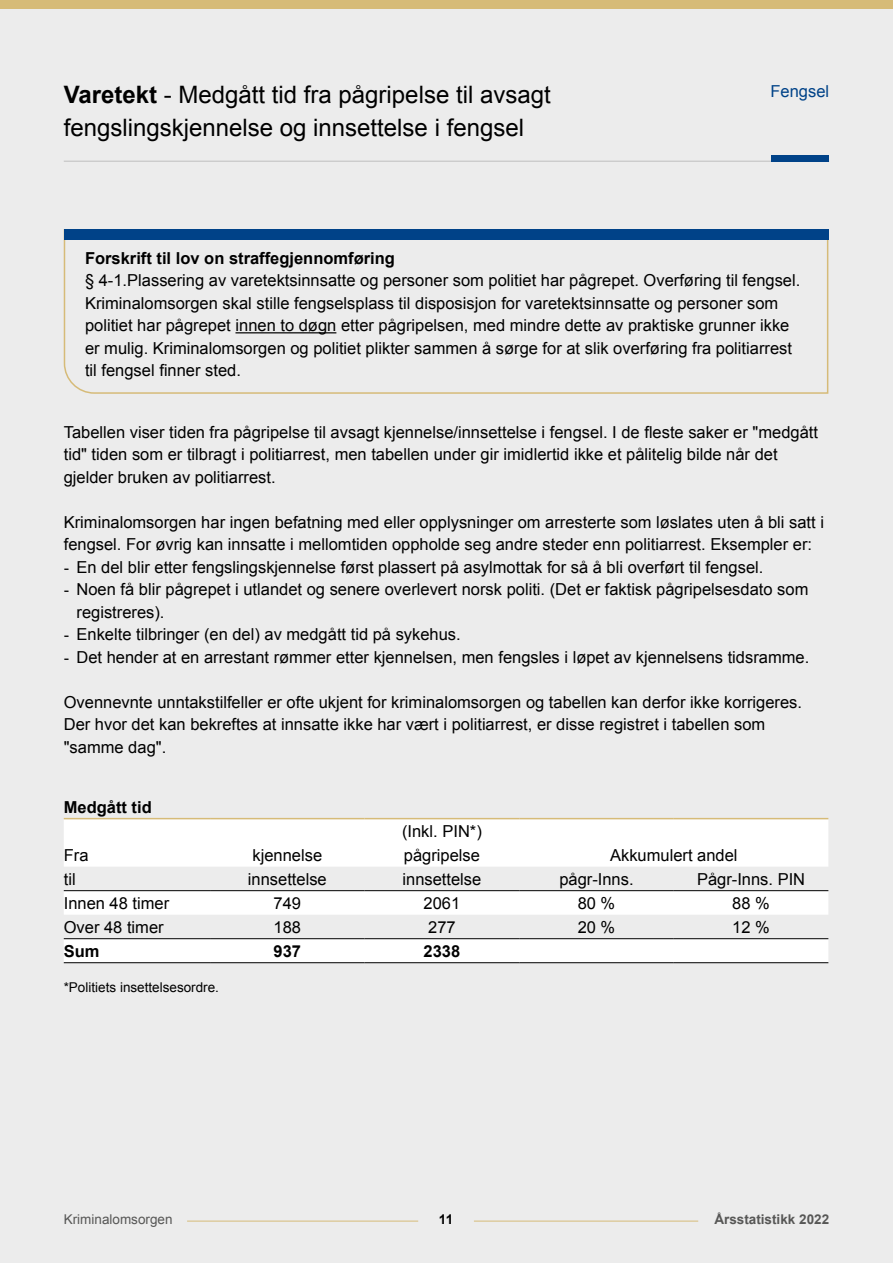
<style>
.page{position:relative;width:893px;height:1263px;background:#ececec}
.page>*{position:absolute;margin:0;border:0;box-sizing:border-box;transform-origin:0 0}
.t1{font:24px/33px "Arial";color:#000}
.t2{font:16.5px/22.5px "Arial";color:#000}
.t3{font:700 16.5px "Arial";color:#000}
.t4{font:16.5px "Arial";color:#004288}
.Tabell{font:13.5px "Arial";color:#000}
.t5{font:700 13.5px "Arial";color:#575756}
.t6{font:13.5px "Arial";color:#575756}
.t7{font:700 13.5px "Arial";color:#000}
.s1{font-weight:700}
.s2{font-family:"Times New Roman"}
</style>
<div class="page">
<hr style="left:187px;top:1221px;width:231px;height:1px;background:#d6bb78">
<hr style="left:474px;top:1221px;width:224px;height:1px;background:#d6bb78">
<div style="left:0;top:0;width:893px;height:9px;background:#d6bb78"></div>
<svg style="left:63px;top:229px;width:766px;height:165px"></svg>
<div style="left:64px;top:229px;width:764px;height:11px;background:#004288"></div>
<hr style="left:235px;top:332px;width:101px;height:1px;background:#000">
<svg style="left:64px;top:819px;width:764px;height:143px;fill:#fff"></svg>
<hr style="left:64px;top:890px;width:146px;height:1px;background:#000">
<hr style="left:210px;top:890px;width:155px;height:1px;background:#000">
<hr style="left:365px;top:890px;width:154px;height:1px;background:#000">
<hr style="left:519px;top:890px;width:155px;height:1px;background:#000">
<hr style="left:674px;top:890px;width:154px;height:1px;background:#000">
<hr style="left:64px;top:938px;width:146px;height:1px;background:#000">
<hr style="left:210px;top:938px;width:155px;height:1px;background:#000">
<hr style="left:365px;top:938px;width:154px;height:1px;background:#000">
<hr style="left:519px;top:938px;width:155px;height:1px;background:#000">
<hr style="left:674px;top:938px;width:154px;height:1px;background:#000">
<hr style="left:64px;top:962px;width:146px;height:1px;background:#000">
<hr style="left:210px;top:962px;width:155px;height:1px;background:#000">
<hr style="left:365px;top:962px;width:154px;height:1px;background:#000">
<hr style="left:519px;top:962px;width:155px;height:1px;background:#000">
<hr style="left:674px;top:962px;width:154px;height:1px;background:#000">
<hr style="left:64px;top:818px;width:146px;height:1px;background:#d6bb78">
<hr style="left:210px;top:818px;width:155px;height:1px;background:#d6bb78">
<hr style="left:365px;top:818px;width:154px;height:1px;background:#d6bb78">
<hr style="left:519px;top:818px;width:155px;height:1px;background:#d6bb78">
<hr style="left:674px;top:818px;width:154px;height:1px;background:#d6bb78">
<hr style="left:64px;top:161px;width:765px;height:1px;background:#bebebe">
<div style="left:771px;top:155px;width:58px;height:7px;background:#004288"></div>
<h2 class="t1" style="left:64px;top:78px;width:488px"><span class="s1">Varetekt</span> - Medgått tid fra pågripelse til avsagt fengslingskjennelse og innsettelse i fengsel</h2>
<p class="t4" style="left:770px;top:80px;width:60px">Fengsel</p>
<p class="t3" style="left:85px;top:247px;width:311px">Forskrift til lov on straffegjennomføring</p>
<p class="t2" style="left:85px;top:269px;width:717px">§ 4-1.Plassering av varetektsinnsatte og personer som politiet har pågrepet. Overføring til fengsel.</p>
<p class="t2" style="left:85px;top:292px;width:708px">Kriminalomsorgen skal stille fengselsplass til disposisjon for varetektsinnsatte og personer som politiet har pågrepet innen to døgn etter pågripelsen, med mindre dette av praktiske grunner ikke er mulig. Kriminalomsorgen og politiet plikter sammen å sørge for at slik overføring fra politiarrest til fengsel finner sted.</p>
<p class="t2" style="left:64px;top:421px;width:756px">Tabellen viser tiden fra pågripelse til avsagt kjennelse/innsettelse i fengsel. I de fleste saker er "medgått tid" tiden som er tilbragt i politiarrest, men tabellen under gir imidlertid ikke et pålitelig bilde når det gjelder bruken av politiarrest.</p>
<p class="t2" style="left:64px;top:511px;width:762px">Kriminalomsorgen har ingen befatning med eller opplysninger om arresterte som løslates uten å bli satt i fengsel. For øvrig kan innsatte i mellomtiden oppholde seg andre steder enn politiarrest. Eksempler er:</p>
<p class="t2" style="left:64px;top:556px;width:701px"><span class="s2">-</span> En del blir etter fengslingskjennelse først plassert på asylmottak for så å bli overført til fengsel.</p>
<p class="t2" style="left:77px;top:578px;width:733px;text-indent:-13px"><span class="s2">-</span> Noen få blir pågrepet i utlandet og senere overlevert norsk politi. (Det er faktisk pågripelsesdato som registreres).</p>
<p class="t2" style="left:64px;top:623px;width:399px"><span class="s2">-</span> Enkelte tilbringer (en del) av medgått tid på sykehus.</p>
<p class="t2" style="left:64px;top:646px;width:747px"><span class="s2">-</span> Det hender at en arrestant rømmer etter kjennelsen, men fengsles i løpet av kjennelsens tidsramme.</p>
<p class="t2" style="left:64px;top:691px;width:740px">Ovennevnte unntakstilfeller er ofte ukjent for kriminalomsorgen og tabellen kan derfor ikke korrigeres.<br>Der hvor det kan bekreftes at innsatte ikke har vært i politiarrest, er disse registret i tabellen som "samme dag".</p>
<p class="t3" style="left:64px;top:796px;width:89px">Medgått tid</p>
<p class="t2" style="left:402px;top:820px;width:81px">(Inkl. PIN*)</p>
<p class="t2" style="left:64px;top:844px;width:26px">Fra</p>
<p class="t2" style="left:252px;top:844px;width:71px">kjennelse</p>
<p class="t2" style="left:404px;top:844px;width:78px">pågripelse</p>
<p class="t2" style="left:610px;top:844px;width:129px">Akkumulert andel</p>
<p class="t2" style="left:64px;top:868px;width:13px">til</p>
<p class="t2" style="left:248px;top:868px;width:80px">innsettelse</p>
<p class="t2" style="left:402px;top:868px;width:80px">innsettelse</p>
<p class="t2" style="left:559px;top:868px;width:76px">pågr-Inns.</p>
<p class="t2" style="left:697px;top:868px;width:110px">Pågr-Inns. PIN</p>
<p class="t2" style="left:64px;top:892px;width:107px">Innen 48 timer</p>
<p class="t2" style="left:274px;top:892px;width:29px">749</p>
<p class="t2" style="left:424px;top:892px;width:38px">2061</p>
<p class="t2" style="left:578px;top:892px;width:39px">80 %</p>
<p class="t2" style="left:732px;top:892px;width:39px">88 %</p>
<p class="t2" style="left:64px;top:916px;width:101px">Over 48 timer</p>
<p class="t2" style="left:274px;top:916px;width:29px">188</p>
<p class="t2" style="left:428px;top:916px;width:29px">277</p>
<p class="t2" style="left:578px;top:916px;width:39px">20 %</p>
<p class="t2" style="left:732px;top:916px;width:39px">12 %</p>
<p class="t3" style="left:64px;top:940px;width:37px">Sum</p>
<p class="t3" style="left:274px;top:940px;width:29px">937</p>
<p class="t3" style="left:424px;top:940px;width:38px">2338</p>
<p class="Tabell" style="left:64px;top:978px;width:157px">*Politiets insettelsesordre.</p>
<p class="t6" style="left:64px;top:1210px;width:110px">Kriminalomsorgen</p>
<p class="t7" style="left:439px;top:1210px;width:16px">11</p>
<p class="t5" style="left:714px;top:1210px;width:116px">Årsstatistikk 2022</p>
</div>
